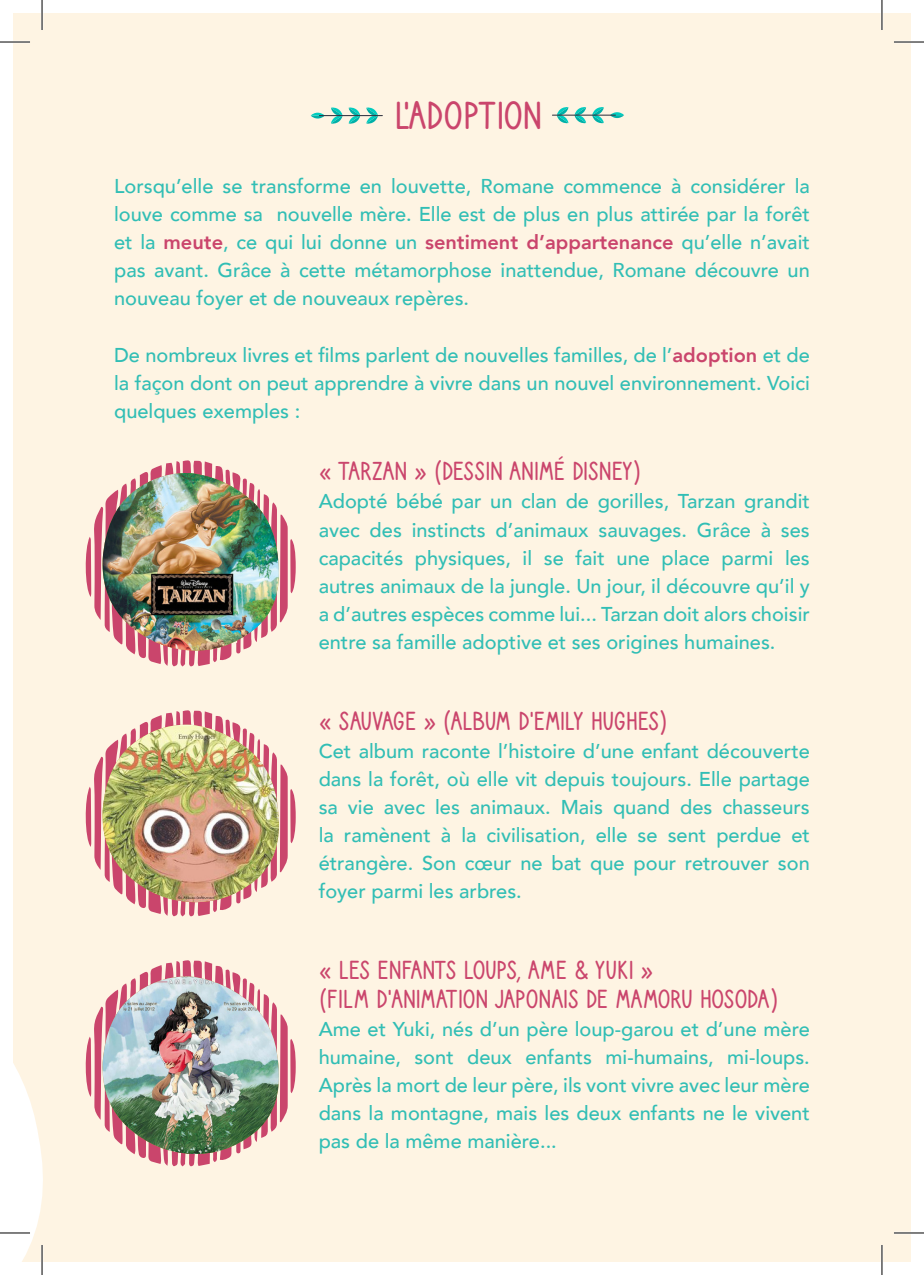
<style>
.page{position:relative;width:924px;height:1275px;background:#fff}
.page>*{position:absolute;margin:0;border:0;box-sizing:border-box;transform-origin:0 0}
.t1{font:36px "Lumie";color:#ca456c}
.t2{font:24px "Lumie";letter-spacing:-.015em;color:#ca456c}
.t3{font:500 20px/28px "Avenir";color:#31beb5;text-align:justify}
.s1{font-weight:800;color:#ca456c}
</style>
<div class="page">
<div style="left:14px;top:14px;width:895px;height:1247px;background:#fef4e3"></div>
<svg style="left:310px;top:113px;width:14px;height:5px"></svg>
<svg style="left:366px;top:107px;width:12px;height:17px"></svg>
<svg style="left:348px;top:107px;width:12px;height:17px"></svg>
<svg style="left:331px;top:107px;width:11px;height:17px"></svg>
<hr style="left:319px;top:115px;width:63px;height:1px;background:#2e303d">
<svg style="left:609px;top:112px;width:14px;height:6px"></svg>
<svg style="left:556px;top:107px;width:12px;height:16px"></svg>
<svg style="left:574px;top:107px;width:12px;height:16px"></svg>
<svg style="left:592px;top:107px;width:11px;height:16px"></svg>
<hr style="left:552px;top:115px;width:63px;height:1px;background:#2e303d">
<svg style="left:14px;top:1074px;width:29px;height:187px"></svg>
<svg style="left:85px;top:460px;width:210px;height:206px"></svg>
<img style="left:102px;top:473px;width:177px;height:178px">
<svg style="left:85px;top:710px;width:210px;height:206px"></svg>
<img style="left:101px;top:724px;width:180px;height:179px">
<svg style="left:85px;top:960px;width:210px;height:206px"></svg>
<img style="left:102px;top:976px;width:177px;height:179px">
<hr style="left:0;top:41px;width:30px;height:2px;background:#fff">
<hr style="left:893px;top:41px;width:30px;height:2px;background:#fff">
<hr style="left:0;top:1231px;width:30px;height:3px;background:#fff">
<hr style="left:893px;top:1231px;width:30px;height:3px;background:#fff">
<hr style="left:41px;top:0;width:2px;height:30px;background:#fff">
<hr style="left:41px;top:1245px;width:2px;height:30px;background:#fff">
<hr style="left:880px;top:0;width:2px;height:30px;background:#fff">
<hr style="left:880px;top:1245px;width:2px;height:30px;background:#fff">
<hr style="left:0;top:42px;width:30px;height:1px;background:#000">
<hr style="left:893px;top:42px;width:30px;height:1px;background:#000">
<hr style="left:0;top:1232px;width:30px;height:1px;background:#000">
<hr style="left:893px;top:1232px;width:30px;height:1px;background:#000">
<hr style="left:42px;top:0;width:1px;height:30px;background:#000">
<hr style="left:42px;top:1245px;width:1px;height:30px;background:#000">
<hr style="left:881px;top:0;width:1px;height:30px;background:#000">
<hr style="left:881px;top:1245px;width:1px;height:30px;background:#000">
<p class="t1" style="left:393px;top:87px;width:149px">L’ADOPTION</p>
<p class="t3" style="left:114px;top:171px;width:697px">Lorsqu’elle se transforme en louvette, Romane commence à considérer la louve comme sa nouvelle mère. Elle est de plus en plus attirée par la forêt et la <span class="s1">meute</span>, ce qui lui donne un <span class="s1">sentiment d’appartenance</span> qu’elle n’avait pas avant. Grâce à cette métamorphose inattendue, Romane découvre un nouveau foyer et de nouveaux repères.</p>
<p class="t3" style="left:114px;top:339px;width:697px">De nombreux livres et films parlent de nouvelles familles, de l’<span class="s1">adoption</span> et de la façon dont on peut apprendre à vivre dans un nouvel environnement. Voici quelques exemples :</p>
<p class="t2" style="left:318px;top:452px;width:323px">« TARZAN » (DESSIN ANIMÉ DISNEY)</p>
<p class="t3" style="left:318px;top:486px;width:492px">Adopté bébé par un clan de gorilles, Tarzan grandit avec des instincts d’animaux sauvages. Grâce à ses capacités physiques, il se fait une place parmi les autres animaux de la jungle. Un jour, il découvre qu’il y a d’autres espèces comme lui... Tarzan doit alors choisir entre sa famille adoptive et ses origines humaines.</p>
<p class="t2" style="left:318px;top:702px;width:349px">« SAUVAGE » (ALBUM D’EMILY HUGHES)</p>
<p class="t3" style="left:318px;top:736px;width:492px">Cet album raconte l’histoire d’une enfant découverte dans la forêt, où elle vit depuis toujours. Elle partage sa vie avec les animaux. Mais quand des chasseurs la ramènent à la civilisation, elle se sent perdue et étrangère. Son cœur ne bat que pour retrouver son foyer parmi les arbres.</p>
<p class="t2" style="left:318px;top:951px;width:335px">« LES ENFANTS LOUPS, AME &amp; YUKI »</p>
<p class="t2" style="left:318px;top:979px;width:460px">(FILM D’ANIMATION JAPONAIS DE MAMORU HOSODA)</p>
<p class="t3" style="left:318px;top:1014px;width:492px">Ame et Yuki, nés d’un père loup-garou et d’une mère humaine, sont deux enfants mi-humains, mi-loups.<br>Après la mort de leur père, ils vont vivre avec leur mère dans la montagne, mais les deux enfants ne le vivent pas de la même manière...</p>
</div>
